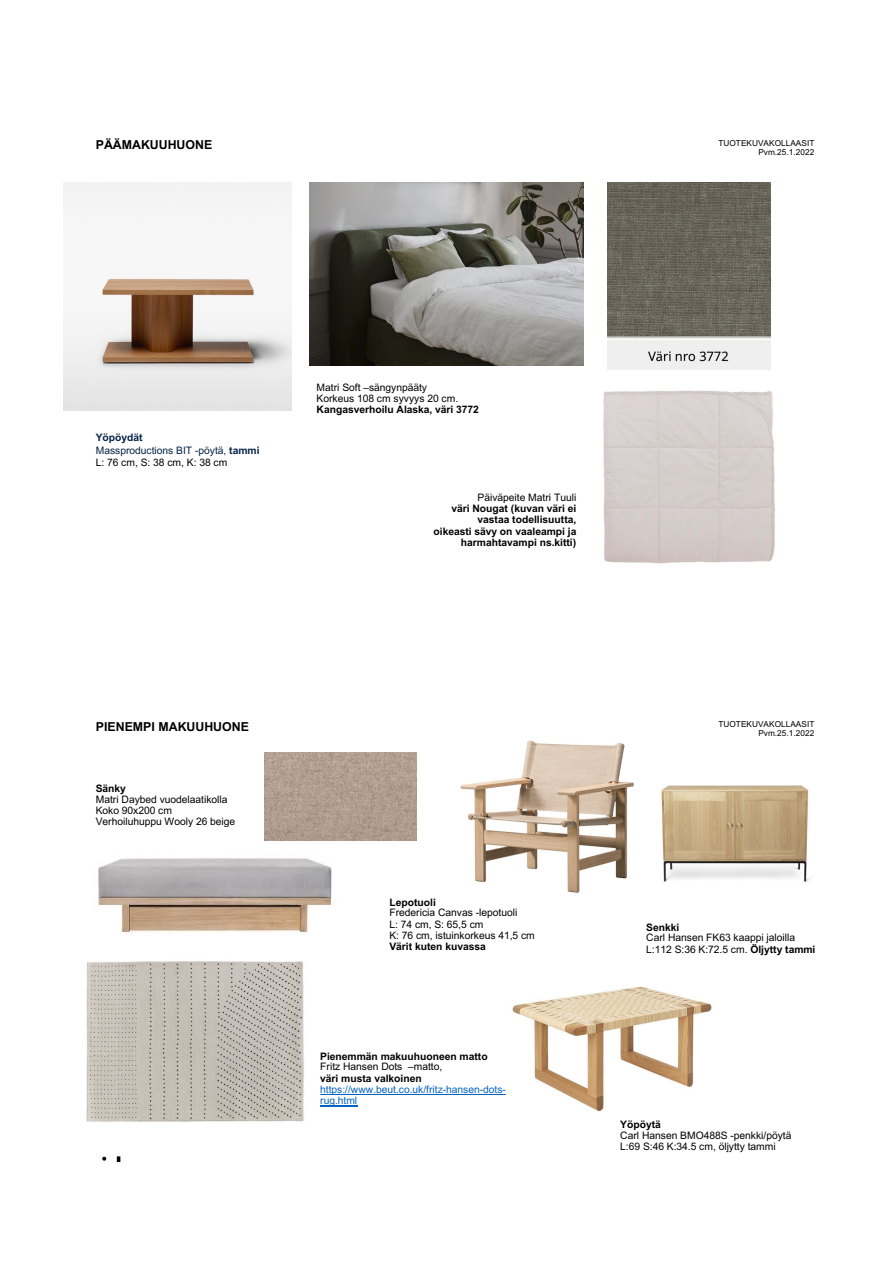
<style>
.page{position:relative;width:893px;height:1263px;background:#fff}
.page>*{position:absolute;margin:0;border:0;box-sizing:border-box;transform-origin:0 0}
.t1{font:700 12.3px "Arial";letter-spacing:-.005em;color:#000}
.t2{font:10.35px/10.4px "Arial";letter-spacing:-.005em;color:#000}
.t3{font:700 10.35px/10.4px "Arial";letter-spacing:-.005em;color:#000;text-align:right}
.t4{font:10.35px/11.2px "Arial";letter-spacing:-.005em;color:#0563c1}
.t5{font:10.35px/12.3px "Arial";letter-spacing:-.005em;color:#052346}
.t6{font:8.25px/9.4px "Arial";letter-spacing:.005em;color:#000;text-align:right}
.s1{font-weight:700}
.s2{color:#000}
.s3{font-weight:400}
.s4{font-weight:700;color:#000}
</style>
<div class="page">
<img style="left:63px;top:183px;width:228px;height:228px">
<img style="left:309px;top:183px;width:275px;height:183px">
<img style="left:608px;top:183px;width:162px;height:186px">
<img style="left:603px;top:390px;width:172px;height:174px">
<img style="left:102px;top:1156px;width:19px;height:5px">
<img style="left:86px;top:961px;width:218px;height:161px">
<img style="left:460px;top:740px;width:174px;height:153px">
<img style="left:661px;top:785px;width:150px;height:97px">
<img style="left:97px;top:827px;width:236px;height:108px">
<img style="left:504px;top:986px;width:208px;height:126px">
<svg style="left:320px;top:1094px;width:186px;height:1px"></svg>
<hr style="left:320px;top:1105px;width:37px;height:1px;background:#0563c1">
<img style="left:265px;top:752px;width:152px;height:89px">
<p class="t1" style="left:96px;top:136px;width:118px">PÄÄMAKUUHUONE</p>
<p class="t6" style="left:719px;top:138px;width:97px">TUOTEKUVAKOLLAASIT<br>Pvm.25.1.2022</p>
<p class="t5" style="left:96px;top:431px;width:165px"><span class="s1">Yöpöydät<br></span>Massproductions BIT -pöytä, <span class="s1">tammi<br></span><span class="s2">L: 76 cm, S: 38 cm, K: 38 cm</span></p>
<p class="t2" style="left:317px;top:382px;width:143px">Matri Soft –sängynpääty<br>Korkeus 108 cm syvyys 20 cm.</p>
<p class="t3" style="left:317px;top:404px;width:164px">Kangasverhoilu Alaska, väri 3772</p>
<p class="t3" style="left:451px;top:493px;width:126px"><span class="s3">Päiväpeite Matri Tuuli<br></span>väri Nougat (kuvan väri ei</p>
<p class="t3" style="left:433px;top:514px;width:144px;line-height:11.4px">vastaa todellisuutta,<br>oikeasti sävy on vaaleampi ja harmahtavampi ns.kitti)</p>
<p class="t1" style="left:96px;top:718px;width:155px">PIENEMPI MAKUUHUONE</p>
<p class="t2" style="left:96px;top:783px;width:133px"><span class="s1">Sänky<br></span>Matri Daybed vuodelaatikolla</p>
<p class="t2" style="left:96px;top:805px;width:141px;line-height:11.4px">Koko 90x200 cm<br>Verhoiluhuppu Wooly 26 beige</p>
<p class="t6" style="left:719px;top:719px;width:97px">TUOTEKUVAKOLLAASIT<br>Pvm.25.1.2022</p>
<p class="t2" style="left:389px;top:897px;width:129px"><span class="s1">Lepotuoli<br></span>Fredericia Canvas -lepotuoli</p>
<p class="t2" style="left:389px;top:918px;width:147px;line-height:11.4px">L: 74 cm, S: 65,5 cm<br>K: 76 cm, istuinkorkeus 41,5 cm<br><span class="s1">Värit kuten kuvassa</span></p>
<p class="t2" style="left:646px;top:922px;width:150px"><span class="s1">Senkki<br></span>Carl Hansen FK63 kaappi jaloilla</p>
<p class="t2" style="left:646px;top:944px;width:171px">L:112 S:36 K:72.5 cm. <span class="s1">Öljytty tammi</span></p>
<p class="t3" style="left:320px;top:1051px;width:169px;text-align:left">Pienemmän makuuhuoneen matto<br><span class="s3">Fritz Hansen Dots –matto,</span></p>
<p class="t4" style="left:320px;top:1072px;width:187px"><span class="s4">väri musta valkoinen </span>https://www.beut.co.uk/fritz-hansen-dots&shy;rug.html</p>
<p class="t2" style="left:620px;top:1119px;width:173px"><span class="s1">Yöpöytä<br></span>Carl Hansen BMO488S -penkki/pöytä</p>
<p class="t2" style="left:620px;top:1141px;width:157px">L:69 S:46 K:34.5 cm, öljytty tammi</p>
</div>
